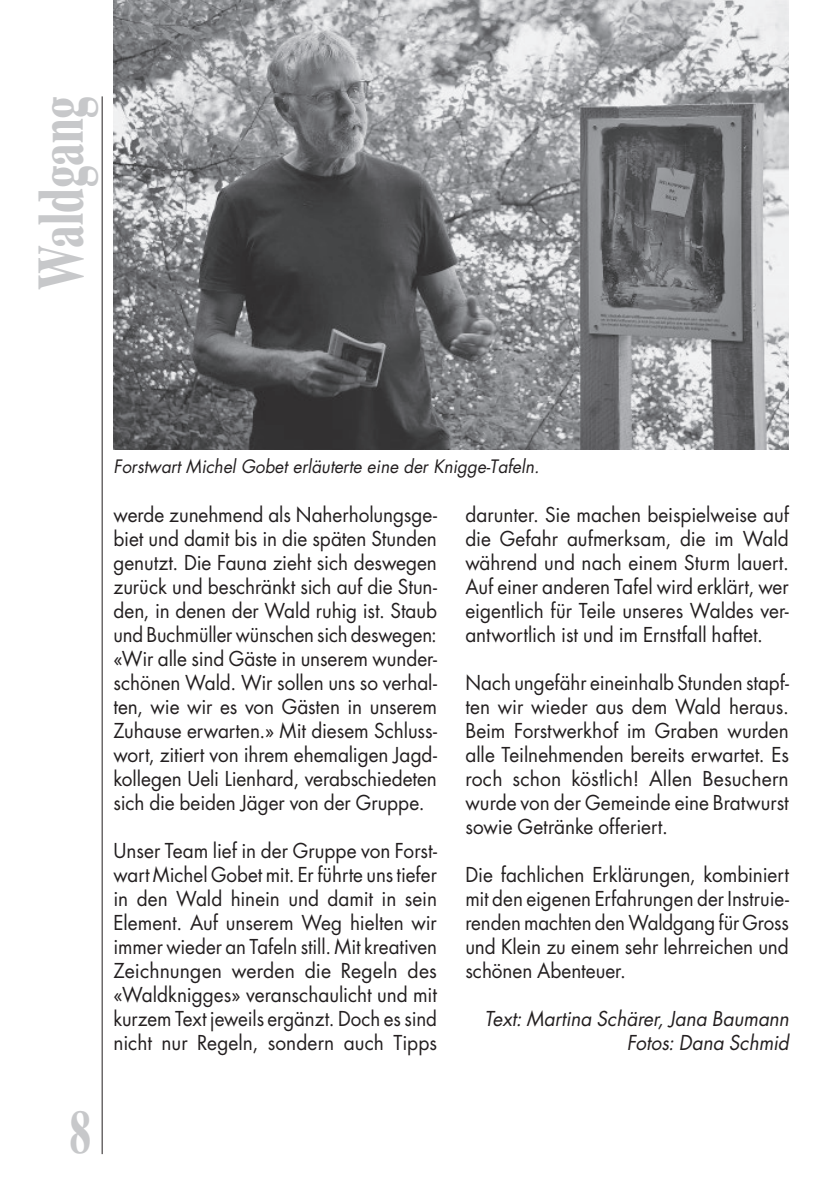
<style>
.page{position:relative;width:840px;height:1191px;background:#fff}
.page>*{position:absolute;margin:0;border:0;box-sizing:border-box;transform-origin:0 0}
.t1{font:700 64px "Times Ten LT Std";letter-spacing:-.005em;color:#c7c8ca;scale:.7 1}
.t2{font:700 60px "Times Ten LT Std";color:#c7c8ca;scale:.7 1}
.t3{font:20px/24px "Futura Std";color:#231f20;text-align:justify;scale:.95 1}
.t4{font:20px/24px "Futura Std";color:#231f20;text-align:justify;scale:.94 1}
.t5{font:italic 20px/24px "Futura Std";color:#231f20;text-align:right;scale:.95 1}
.t6{font:italic 18px "Futura Std";color:#231f20;scale:.95 1}
</style>
<div class="page">
<hr style="left:102px;top:96px;width:1px;height:1058px;background:#231f20">
<img style="left:113px;top:0;width:675px;height:449px">
<h1 class="t1" style="left:22px;top:290px;width:279px;rotate:-90deg">Waldgang</h1>
<h2 class="t2" style="left:70px;top:1096px;width:32px">8</h2>
<p class="t6" style="left:113px;top:455px;width:449px">Forstwart Michel Gobet erläuterte eine der Knigge-Tafeln.</p>
<p class="t3" style="left:113px;top:502px;width:342px">werde zunehmend als Naherholungsge&shy;biet und damit bis in die späten Stunden genutzt. Die Fauna zieht sich deswegen zurück und beschränkt sich auf die Stun&shy;den, in denen der Wald ruhig ist. Staub und Buchmüller wünschen sich deswegen: «Wir alle sind Gäste in unserem wunder&shy;schönen Wald. Wir sollen uns so verhal&shy;ten, wie wir es von Gästen in unserem Zuhause erwarten.» Mit diesem Schluss&shy;wort, zitiert von ihrem ehemaligen Jagd&shy;kollegen Ueli Lienhard, verabschiedeten sich die beiden Jäger von der Gruppe.</p>
<p class="t3" style="left:113px;top:838px;width:342px">Unser Team lief in der Gruppe von Forst&shy;wart Michel Gobet mit. Er führte uns tiefer in den Wald hinein und damit in sein Element. Auf unserem Weg hielten wir immer wieder an Tafeln still. Mit kreativen Zeichnungen werden die Regeln des «Waldknigges» veranschaulicht und mit kurzem Text jeweils ergänzt. Doch es sind nicht nur Regeln, sondern auch Tipps</p>
<p class="t3" style="left:465px;top:502px;width:342px">darunter. Sie machen beispielweise auf die Gefahr aufmerksam, die im Wald während und nach einem Sturm lauert.<br>Auf einer anderen Tafel wird erklärt, wer eigentlich für Teile unseres Waldes ver&shy;antwortlich ist und im Ernstfall haftet.</p>
<p class="t4" style="left:465px;top:670px;width:345px">Nach ungefähr eineinhalb Stunden stapf&shy;ten wir wieder aus dem Wald heraus.<br>Beim Forstwerkhof im Graben wurden alle Teilnehmenden bereits erwartet. Es roch schon köstlich! Allen Besuchern wurde von der Gemeinde eine Bratwurst sowie Getränke offeriert.</p>
<p class="t3" style="left:465px;top:862px;width:342px">Die fachlichen Erklärungen, kombiniert mit den eigenen Erfahrungen der Instruie&shy;renden machten den Waldgang für Gross und Klein zu einem sehr lehrreichen und schönen Abenteuer.</p>
<p class="t5" style="left:484px;top:1006px;width:322px">Text: Martina Schärer, Jana Baumann<br>Fotos: Dana Schmid</p>
</div>
